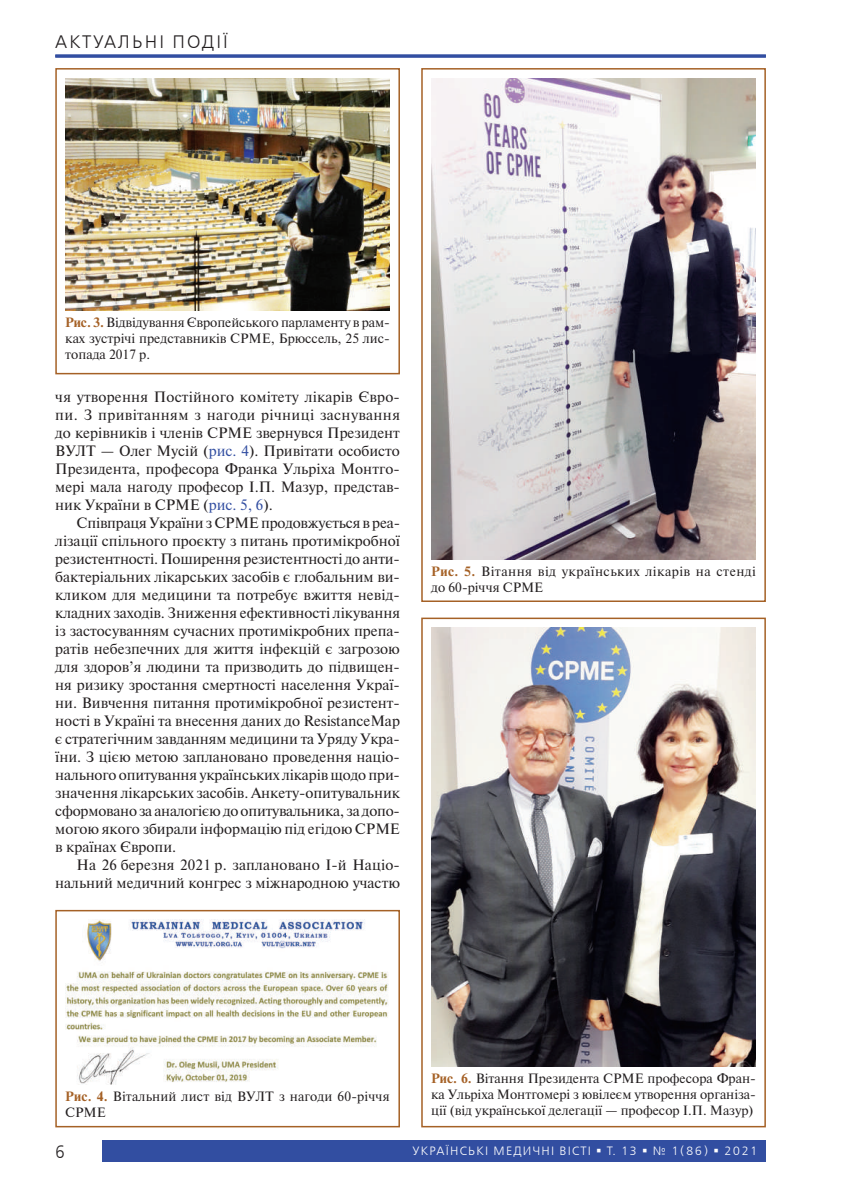
<style>
.page{position:relative;width:851px;height:1204px;background:#fff}
.page>*{position:absolute;margin:0;border:0;box-sizing:border-box;transform-origin:0 0}
.t1{font:18px "Free Set C";letter-spacing:.115em;color:#231f20}
.t2{font:18px "Free Set C";letter-spacing:.115em;color:#231f20;scale:.9 1}
.t3{font:15px/18px "Newton";color:#231f20;text-align:justify}
.t4{font:13.5px/16.2px "Newton";color:#231f20;text-align:justify}
.t5{font:13.5px/16.2px "Newton";letter-spacing:.035em;color:#231f20}
.t6{font:12px "Free Set C";letter-spacing:.1em;color:#fff}
.s1{font-weight:700;color:#a56126}
.s2{color:#324ea1}
</style>
<div class="page">
<div style="left:102px;top:1140px;width:663px;height:21px;background:#324ea1"></div>
<img style="left:66px;top:78px;width:323px;height:232px">
<div style="left:55px;top:68px;width:345px;height:306px;border:2px solid #a56126"></div>
<img style="left:66px;top:919px;width:323px;height:165px">
<div style="left:55px;top:909px;width:345px;height:218px;border:2px solid #a56126"></div>
<img style="left:432px;top:78px;width:323px;height:481px">
<div style="left:421px;top:68px;width:344px;height:534px;border:2px solid #a56126"></div>
<img style="left:432px;top:627px;width:323px;height:439px">
<div style="left:421px;top:617px;width:344px;height:510px;border:2px solid #a56126"></div>
<hr style="left:55px;top:55px;width:710px;height:3px;background:#324ea1">
<p class="t1" style="left:55px;top:31px;width:174px">АКТУАЛЬНІ ПОДІЇ</p>
<p class="t1" style="left:55px;top:31px;width:89px">РУБРИКА</p>
<p class="t4" style="left:65px;top:313px;width:326px"><span class="s1">Рис. 3.</span> Відвідування Європейського парламенту в рам&shy;ках зустрічі представників СРМЕ, Брюссель, 25 лис&shy;топада 2017 р.</p>
<p class="t3" style="left:55px;top:387px;width:346px">чя утворення Постійного комітету лікарів Євро&shy;пи. З привітанням з нагоди річниці заснування до керівників і членів СРМЕ звернувся Президент ВУЛТ — Олег Мусій (<span class="s2">рис. 4</span>). Привітати особисто Президента, професора Франка Ульріха Монтго&shy;мері мала нагоду професор І.П. Мазур, представ&shy;ник України в СРМЕ (<span class="s2">рис. 5, 6</span>).</p>
<p class="t3" style="left:55px;top:513px;width:346px;text-indent:21px">Співпраця України з СРМЕ продовжується в реа&shy;лізації спільного проєкту з питань протимікробної резистентності. Поширення резистентності до анти&shy;бактеріальних лікарських засобів є глобальним ви&shy;кликом для медицини та потребує вжиття невід&shy;кладних заходів. Зниження ефективності лікування із застосуванням сучасних протимікробних препа&shy;ратів небезпечних для життя інфекцій є загрозою для здоров’я людини та призводить до підвищен&shy;ня ризику зростання смертності населення Украї&shy;ни. Вивчення питання протимікробної резистент&shy;ності в Україні та внесення даних до ResistanceMap є стратегічним завданням медицини та Уряду Укра&shy;їни. З цією метою заплановано проведення націо&shy;нального опитування українських лікарів щодо при&shy;значення лікарських засобів. Анкету-опитувальник сформовано за аналогією до опитувальника, за допо&shy;могою якого збирали інформацію під егідою СРМЕ в країнах Європи.</p>
<p class="t3" style="left:55px;top:855px;width:346px;text-align:right">На 26 березня 2021 р. заплановано І-й Націо&shy;нальний медичний конгрес з міжнародною участю</p>
<p class="t5" style="left:431px;top:562px;width:326px"><span class="s1">Рис. 5.</span> Вітання від українських лікарів на стенді до 60-річчя СРМЕ</p>
<p class="t4" style="left:65px;top:1087px;width:326px"><span class="s1">Рис. 4.</span> Вітальний лист від ВУЛТ з нагоди 60-річчя<br>СРМЕ</p>
<p class="t4" style="left:431px;top:1069px;width:326px"><span class="s1">Рис. 6.</span> Вітання Президента СРМЕ професора Фран&shy;ка Ульріха Монтгомері з ювілеєм утворення організа&shy;ції (від української делегації — професор І.П. Мазур)</p>
<p class="t2" style="left:55px;top:1140px;width:13px">6</p>
<p class="t6" style="left:412px;top:1144px;width:346px">УКРАЇНСЬКІ МЕДИЧНІ ВІСТІ ▪ Т. 13 ▪ № 1(86) ▪ 2021</p>
</div>
